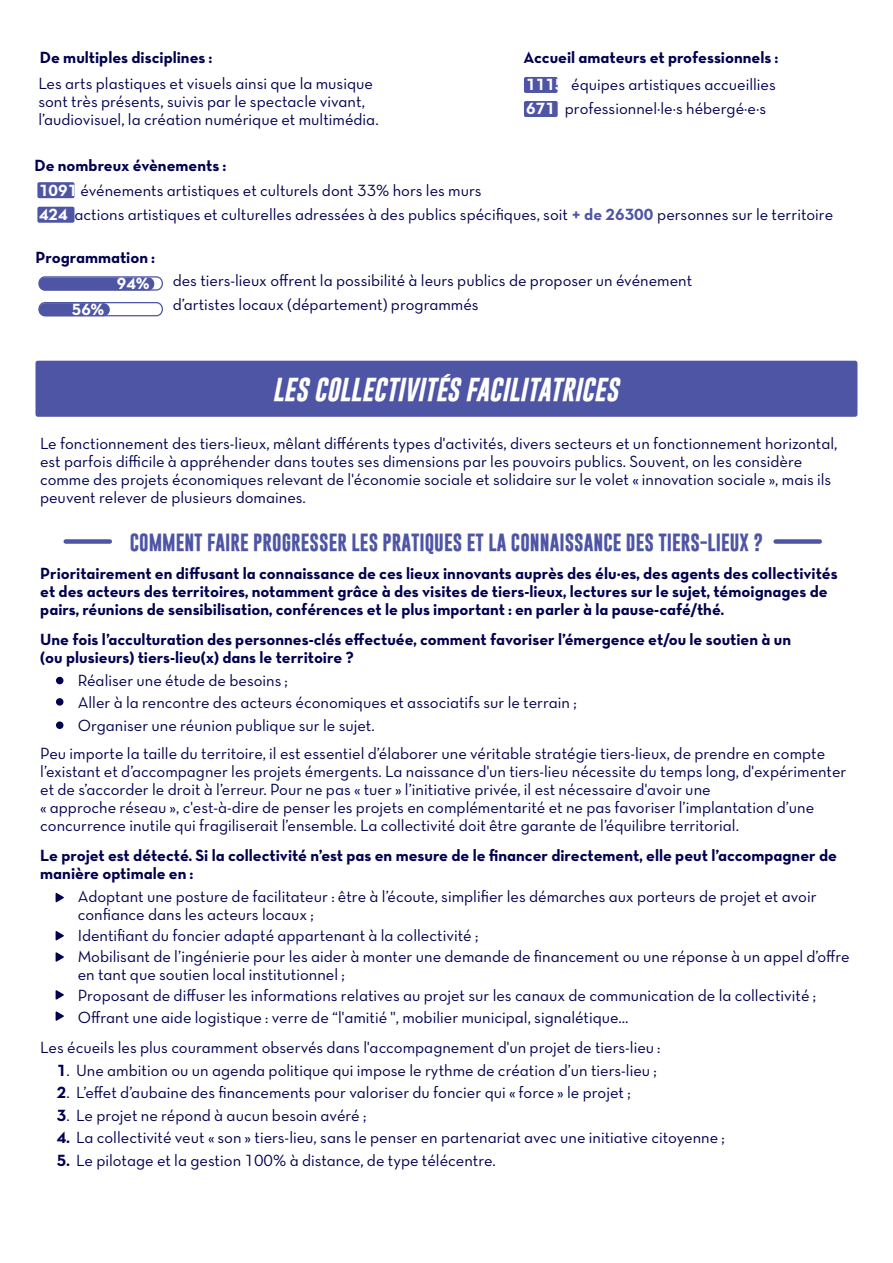
<style>
.page{position:relative;width:893px;height:1263px;background:#fff}
.page>*{position:absolute;margin:0;border:0;box-sizing:border-box;transform-origin:0 0}
.t1{font:italic 700 24px "Gobold";color:#fff}
.t2{font:700 18px "Gobold";color:#4e55a4}
.t3{font:16.5px/18px "Neutra Text TF Book Alt";color:#00004e}
.t4{font:16.5px/18px "Neutra Text TF Bold Alt";color:#00004e}
.t5{font:16.5px "Neutra Text TF Bold Alt";color:#fff}
.s1{font-family:"Neutra Text TF Bold Alt";color:#fff}
.s2{font-family:"Neutra Text TF Bold Alt";color:#4e55a4}
.s3{font-family:"Neutra Text TF Bold Alt"}
</style>
<div class="page">
<div style="left:35px;top:361px;width:822px;height:56px;background:#4e55a4;border:4px solid #4e55a4"></div>
<svg style="left:55px;top:893px;width:9px;height:10px"></svg>
<svg style="left:55px;top:931px;width:9px;height:10px"></svg>
<svg style="left:55px;top:952px;width:9px;height:10px"></svg>
<svg style="left:55px;top:990px;width:9px;height:10px"></svg>
<svg style="left:55px;top:1011px;width:9px;height:10px"></svg>
<div style="left:37px;top:182px;width:38px;height:16px;background:#4e55a4;border-radius:2px"></div>
<div style="left:37px;top:207px;width:38px;height:16px;background:#4e55a4;border-radius:2px"></div>
<div style="left:39px;top:303px;width:71px;height:13px;background:#4e55a4;border-radius:7px"></div>
<div style="left:38px;top:302px;width:125px;height:14px;border:1px solid #4e55a4;border-radius:6px"></div>
<div style="left:39px;top:277px;width:115px;height:13px;background:#4e55a4;border-radius:6px"></div>
<div style="left:38px;top:276px;width:125px;height:15px;border:1px solid #4e55a4;border-radius:6px"></div>
<div style="left:56px;top:677px;width:7px;height:7px;border:2px solid #00004e;border-radius:50%"></div>
<div style="left:56px;top:698px;width:7px;height:8px;border:2px solid #00004e;border-radius:50%"></div>
<svg style="left:56px;top:721px;width:8px;height:8px"></svg>
<div style="left:776px;top:539px;width:44px;height:5px;background:#4e55a4"></div>
<div style="left:66px;top:539px;width:44px;height:5px;background:#4e55a4"></div>
<div style="left:524px;top:77px;width:34px;height:16px;background:#4e55a4;border-radius:2px"></div>
<div style="left:524px;top:101px;width:34px;height:16px;background:#4e55a4;border-radius:2px"></div>
<p class="t4" style="left:40px;top:48px;width:174px">De multiples disciplines :</p>
<p class="t3" style="left:38px;top:74px;width:342px">Les arts plastiques et visuels ainsi que la musique sont très présents, suivis par le spectacle vivant, l’audiovisuel, la création numérique et multimédia.</p>
<p class="t4" style="left:35px;top:156px;width:193px">De nombreux évènements :</p>
<p class="t4" style="left:524px;top:48px;width:256px">Accueil amateurs et professionnels :</p>
<p class="t3" style="left:526px;top:73px;width:251px;line-height:24px"><span class="s1">1115</span> équipes artistiques accueillies<br><span class="s1">671</span> professionnel·le·s hébergé·e·s</p>
<p class="t3" style="left:39px;top:178px;width:796px;line-height:24px"><span class="s1">1091</span> événements artistiques et culturels dont 33% hors les murs<br><span class="s1">424</span> actions artistiques et culturelles adressées à des publics spécifiques, soit <span class="s2">+ de 26300</span> personnes sur le territoire</p>
<p class="t4" style="left:36px;top:248px;width:121px">Programmation :</p>
<p class="t5" style="left:117px;top:273px;width:34px">94%</p>
<p class="t3" style="left:173px;top:271px;width:521px">des tiers-lieux offrent la possibilité à leurs publics de proposer un événement</p>
<p class="t5" style="left:72px;top:299px;width:34px">56%</p>
<p class="t3" style="left:173px;top:295px;width:308px">d’artistes locaux (département) programmés</p>
<h1 class="t1" style="left:272px;top:374px;width:347px">LES COLLECTIVITÉS FACILITATRICES</h1>
<p class="t3" style="left:40px;top:434px;width:799px">Le fonctionnement des tiers-lieux, mêlant différents types d'activités, divers secteurs et un fonctionnement horizontal, est parfois difficile à appréhender dans toutes ses dimensions par les pouvoirs publics. Souvent, on les considère comme des projets économiques relevant de l'économie sociale et solidaire sur le volet « innovation sociale », mais ils peuvent relever de plusieurs domaines.</p>
<p class="t2" style="left:130px;top:530px;width:635px">COMMENT FAIRE PROGRESSER LES PRATIQUES ET LA CONNAISSANCE DES TIERS-LIEUX ?</p>
<p class="t4" style="left:40px;top:564px;width:799px">Prioritairement en diffusant la connaissance de ces lieux innovants auprès des élu·es, des agents des collectivités et des acteurs des territoires, notamment grâce à des visites de tiers-lieux, lectures sur le sujet, témoignages de pairs, réunions de sensibilisation, conférences et le plus important : en parler à la pause-café/thé.</p>
<p class="t4" style="left:40px;top:630px;width:752px">Une fois l’acculturation des personnes-clés effectuée, comment favoriser l’émergence et/ou le soutien à un (ou plusieurs) tiers-lieu(x) dans le territoire ?</p>
<p class="t3" style="left:78px;top:668px;width:500px;line-height:22.5px">Réaliser une étude de besoins ;<br>Aller à la rencontre des acteurs économiques et associatifs sur le terrain ;<br>Organiser une réunion publique sur le sujet.</p>
<p class="t3" style="left:40px;top:744px;width:808px">Peu importe la taille du territoire, il est essentiel d’élaborer une véritable stratégie tiers-lieux, de prendre en compte l’existant et d’accompagner les projets émergents. La naissance d'un tiers-lieu nécessite du temps long, d'expérimenter et de s’accorder le droit à l’erreur. Pour ne pas « tuer » l’initiative privée, il est nécessaire d'avoir une<br>« approche réseau », c'est-à-dire de penser les projets en complémentarité et ne pas favoriser l’implantation d’une concurrence inutile qui fragiliserait l’ensemble. La collectivité doit être garante de l’équilibre territorial.</p>
<p class="t4" style="left:40px;top:846px;width:798px">Le projet est détecté. Si la collectivité n’est pas en mesure de le financer directement, elle peut l’accompagner de manière optimale en :</p>
<p class="t3" style="left:78px;top:887px;width:740px">Adoptant une posture de facilitateur : être à l’écoute, simplifier les démarches aux porteurs de projet et avoir confiance dans les acteurs locaux ;</p>
<p class="t3" style="left:78px;top:924px;width:773px;line-height:21px">Identifiant du foncier adapté appartenant à la collectivité ;<br>Mobilisant de l’ingénierie pour les aider à monter une demande de financement ou une réponse à un appel d’offre</p>
<p class="t3" style="left:78px;top:963px;width:740px;line-height:21px">en tant que soutien local institutionnel ;<br>Proposant de diffuser les informations relatives au projet sur les canaux de communication de la collectivité ;</p>
<p class="t3" style="left:40px;top:1002px;width:622px;line-height:30px;text-align:center">Offrant une aide logistique : verre de “l'amitié '', mobilier municipal, signalétique...<br>Les écueils les plus couramment observés dans l'accompagnement d'un projet de tiers-lieu :</p>
<p class="t3" style="left:57px;top:1061px;width:601px"><span class="s3">1</span>. Une ambition ou un agenda politique qui impose le rythme de création d’un tiers-lieu ;</p>
<p class="t3" style="left:57px;top:1083px;width:575px"><span class="s3">2</span>. L’effet d’aubaine des financements pour valoriser du foncier qui « force » le projet ;</p>
<p class="t3" style="left:57px;top:1106px;width:311px"><span class="s3">3</span>. Le projet ne répond à aucun besoin avéré ;</p>
<p class="t3" style="left:57px;top:1128px;width:670px"><span class="s3">4.</span> La collectivité veut « son » tiers-lieu, sans le penser en partenariat avec une initiative citoyenne ;</p>
<p class="t3" style="left:57px;top:1151px;width:440px"><span class="s3">5.</span> Le pilotage et la gestion 100% à distance, de type télécentre.</p>
</div>
